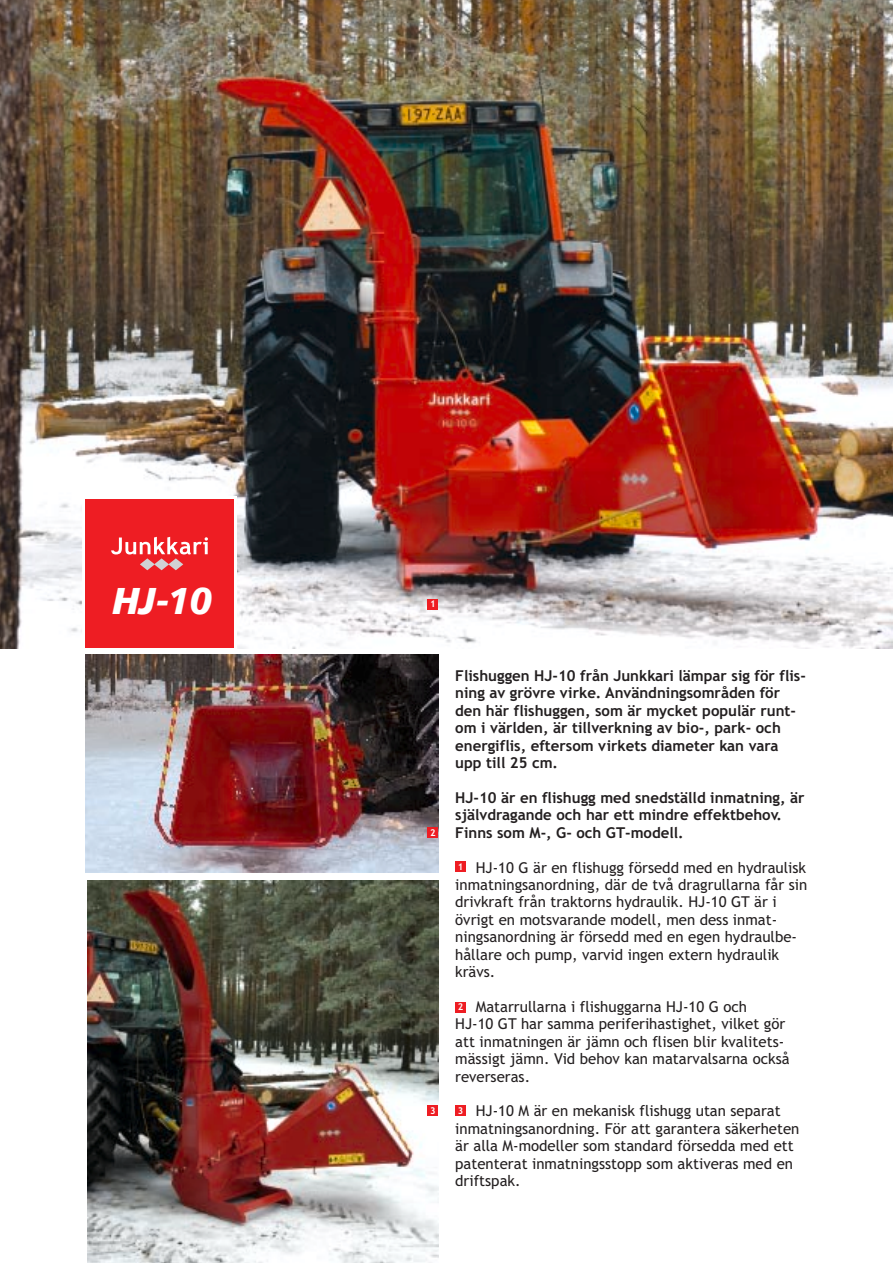
<style>
.page{position:relative;width:893px;height:1263px;background:#fff}
.page>*{position:absolute;margin:0;border:0;box-sizing:border-box;transform-origin:0 0}
.t1{font:italic 37.5px "Humanist 777 BT Black B Normal";color:#fff}
.t2{font:15px/17.4px "Trebuchet MS";color:#231f20}
.t3{font:700 15px/17.4px "Trebuchet MS";color:#231f20}
.t4{font:700 9.3px "Trebuchet MS";color:#fff}
</style>
<div class="page">
<img style="left:0;top:0;width:892px;height:649px">
<img style="left:87px;top:880px;width:351px;height:383px">
<img style="left:85px;top:654px;width:353px;height:218px">
<div style="left:85px;top:499px;width:149px;height:149px;background:#ee1d23"></div>
<svg style="left:111px;top:537px;width:97px;height:33px"></svg>
<div style="left:455px;top:862px;width:11px;height:10px;background:#ee1d23"></div>
<div style="left:427px;top:599px;width:11px;height:10px;background:#ee1d23"></div>
<div style="left:455px;top:1002px;width:11px;height:10px;background:#ee1d23"></div>
<div style="left:427px;top:827px;width:11px;height:11px;background:#ee1d23"></div>
<div style="left:455px;top:1105px;width:11px;height:11px;background:#ee1d23"></div>
<div style="left:427px;top:1105px;width:11px;height:11px;background:#ee1d23"></div>
<h1 class="t1" style="left:113px;top:579px;width:101px">HJ-10</h1>
<p class="t4" style="left:430px;top:601px;width:7px">1</p>
<p class="t3" style="left:455px;top:668px;width:352px">Flishuggen HJ-10 från Junkkari lämpar sig för flis&shy;ning av grövre virke. Användningsområden för den här flishuggen, som är mycket populär runt&shy;om i världen, är tillverkning av bio-, park- och energiflis, eftersom virkets diameter kan vara upp till 25 cm.</p>
<p class="t3" style="left:455px;top:790px;width:351px">HJ-10 är en flishugg med snedställd inmatning, är självdragande och har ett mindre effektbehov.<br>Finns som M-, G- och GT-modell.</p>
<p class="t2" style="left:455px;top:860px;width:353px;text-indent:21px">HJ-10 G är en flishugg försedd med en hydraulisk inmatningsanordning, där de två dragrullarna får sin drivkraft från traktorns hydraulik. HJ-10 GT är i övrigt en motsvarande modell, men dess inmat&shy;ningsanordning är försedd med en egen hydraulbe&shy;hållare och pump, varvid ingen extern hydraulik krävs.</p>
<p class="t2" style="left:455px;top:999px;width:336px;text-indent:21px">Matarrullarna i flishuggarna HJ-10 G och<br>HJ-10 GT har samma periferihastighet, vilket gör att inmatningen är jämn och flisen blir kvalitets&shy;mässigt jämn. Vid behov kan matarvalsarna också reverseras.</p>
<p class="t2" style="left:455px;top:1104px;width:345px;text-indent:21px">HJ-10 M är en mekanisk flishugg utan separat inmatningsanordning. För att garantera säkerheten är alla M-modeller som standard försedda med ett patenterat inmatningsstopp som aktiveras med en driftspak.</p>
<p class="t4" style="left:430px;top:829px;width:7px">2</p>
<p class="t4" style="left:458px;top:863px;width:7px">1</p>
<p class="t4" style="left:458px;top:1004px;width:7px">2</p>
<p class="t4" style="left:430px;top:1107px;width:7px">3</p>
<p class="t4" style="left:458px;top:1107px;width:7px">3</p>
</div>
